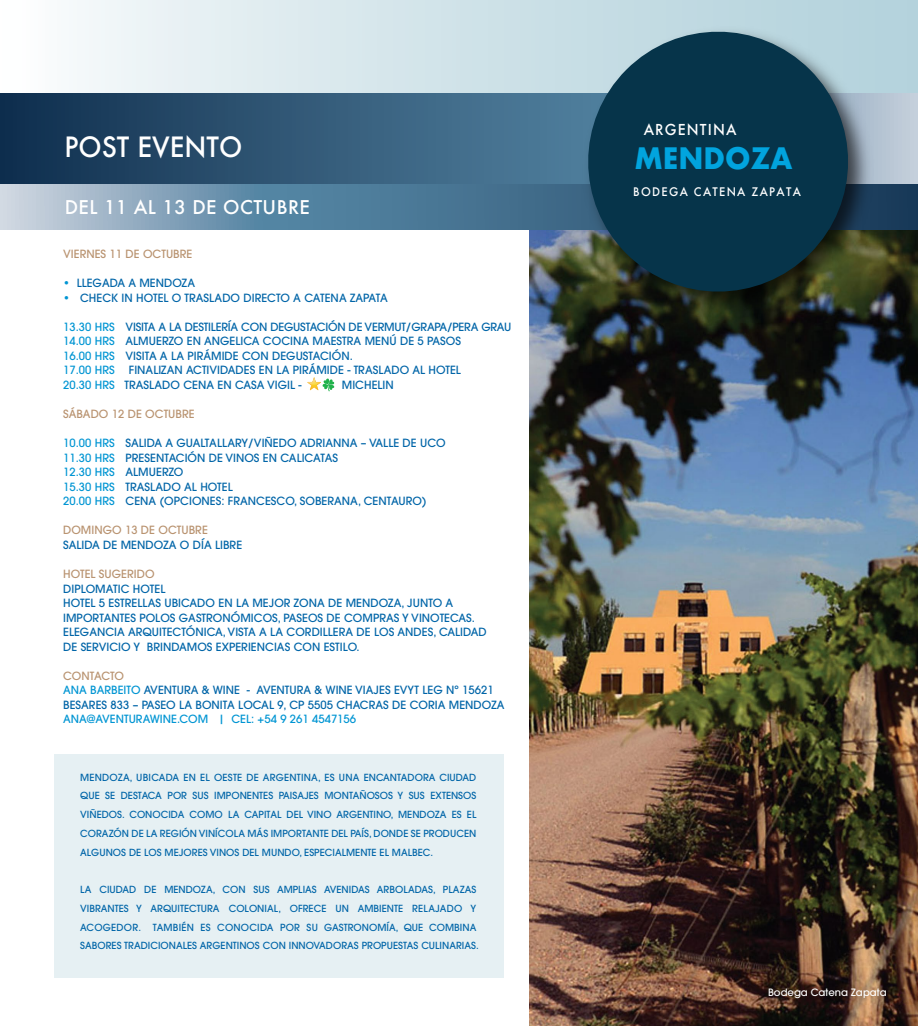
<style>
.page{position:relative;width:918px;height:1026px;background:#fff}
.page>*{position:absolute;margin:0;border:0;box-sizing:border-box;transform-origin:0 0}
.t1{font:700 28.8px "Futura";color:#01a4de;scale:.96 1}
.t2{font:500 27.22px "Futura";color:#fff;scale:.96 1}
.t3{font:500 18.45px "Futura";letter-spacing:.025em;color:#fff}
.t4{font:500 14.7px "Futura";letter-spacing:.08em;color:#fff;scale:.96 1}
.t5{font:500 11.55px "Futura";letter-spacing:.12em;color:#fff;scale:.96 1}
.t6{font:500 11.25px/14.5px "ITC Avant Garde Pro";letter-spacing:.005em;color:#0065a8}
.t7{font:500 11.25px "ITC Avant Garde Pro";letter-spacing:.005em;color:#b99370}
.t8{font:500 11.25px "ITC Avant Garde Pro";letter-spacing:.005em;color:#0095d3}
.t9{font:500 10.05px "ITC Avant Garde Pro";color:#fff}
.t10{font:500 9.75px/18.8px "ITC Avant Garde Pro";letter-spacing:.005em;color:#0065a8;text-align:justify}
.s1{color:#0095d3}
.s2{color:#b99370}
</style>
<div class="page">
<div style="left:2px;top:0;width:916px;height:151px;background:linear-gradient(to right,#f7fafb,#aecfd9)"></div>
<img style="left:530px;top:229px;width:388px;height:797px">
<svg style="left:1px;top:93px;width:917px;height:92px;background:#395e7b"></svg>
<svg style="left:0;top:185px;width:918px;height:44px;background:#668ba5"></svg>
<img style="left:577px;top:21px;width:302px;height:301px">
<svg style="left:576px;top:19px;width:285px;height:285px;background:#2b4f5d"></svg>
<div style="left:54px;top:754px;width:449px;height:223px;background:#e6f0f3"></div>
<svg style="left:307px;top:377px;width:28px;height:14px"></svg>
<h2 class="t2" style="left:64px;top:128px;width:187px">POST EVENTO</h2>
<h3 class="t3" style="left:65px;top:194px;width:247px">DEL 11 AL 13 DE OCTUBRE</h3>
<p class="t7" style="left:63px;top:247px;width:131px">VIERNES 11 DE OCTUBRE</p>
<p class="t6" style="left:63px;top:276px;width:134px"><span class="s1">•</span> LLEGADA A MENDOZA</p>
<p class="t6" style="left:63px;top:290px;width:326px"><span class="s1">•</span> CHECK IN HOTEL O TRASLADO DIRECTO A CATENA ZAPATA</p>
<p class="t6" style="left:63px;top:319px;width:450px"><span class="s1">13.30 HRS</span> VISITA A LA DESTILERÍA CON DEGUSTACIÓN DE VERMUT/GRAPA/PERA GRAU <span class="s1">14.00 HRS</span> ALMUERZO EN ANGELICA COCINA MAESTRA MENÚ DE 5 PASOS<br><span class="s1">16.00 HRS</span> VISITA A LA PIRÁMIDE CON DEGUSTACIÓN.<br><span class="s1">17.00 HRS</span></p>
<p class="t6" style="left:63px;top:363px;width:399px;text-indent:66px">FINALIZAN ACTIVIDADES EN LA PIRÁMIDE - TRASLADO AL HOTEL<br><span class="s1">20.30 HRS</span> TRASLADO CENA EN CASA VIGIL -</p>
<p class="t6" style="left:342px;top:377px;width:54px">MICHELIN</p>
<p class="t7" style="left:63px;top:407px;width:133px">SÁBADO 12 DE OCTUBRE</p>
<p class="t6" style="left:63px;top:436px;width:384px"><span class="s1">10.00 HRS</span> SALIDA A GUALTALLARY/VIÑEDO ADRIANNA – VALLE DE UCO <span class="s1">11.30 HRS</span> PRESENTACIÓN DE VINOS EN CALICATAS<br><span class="s1">12.30 HRS</span> ALMUERZO<br><span class="s1">15.30 HRS</span> TRASLADO AL HOTEL<br><span class="s1">20.00 HRS</span> CENA (OPCIONES: FRANCESCO, SOBERANA, CENTAURO)</p>
<p class="t7" style="left:63px;top:523px;width:146px">DOMINGO 13 DE OCTUBRE</p>
<p class="t6" style="left:63px;top:537px;width:181px">SALIDA DE MENDOZA O DÍA LIBRE</p>
<p class="t7" style="left:63px;top:567px;width:93px">HOTEL SUGERIDO</p>
<p class="t6" style="left:63px;top:581px;width:425px">DIPLOMATIC HOTEL<br>HOTEL 5 ESTRELLAS UBICADO EN LA MEJOR ZONA DE MENDOZA, JUNTO A IMPORTANTES POLOS GASTRONÓMICOS, PASEOS DE COMPRAS Y VINOTECAS.<br>ELEGANCIA ARQUITECTÓNICA, VISTA A LA CORDILLERA DE LOS ANDES, CALIDAD DE SERVICIO Y BRINDAMOS EXPERIENCIAS CON ESTILO.</p>
<p class="t6" style="left:63px;top:668px;width:443px"><span class="s2">CONTACTO<br></span><span class="s1">ANA BARBEITO</span> AVENTURA &amp; WINE - AVENTURA &amp; WINE VIAJES EVYT LEG Nº 15621<br>BESARES 833 – PASEO LA BONITA LOCAL 9, CP 5505 CHACRAS DE CORIA MENDOZA</p>
<p class="t8" style="left:63px;top:712px;width:294px">ANA@AVENTURAWINE.COM | CEL: +54 9 261 4547156</p>
<p class="t10" style="left:80px;top:768px;width:398px">MENDOZA, UBICADA EN EL OESTE DE ARGENTINA, ES UNA ENCANTADORA CIUDAD QUE SE DESTACA POR SUS IMPONENTES PAISAJES MONTAÑOSOS Y SUS EXTENSOS VIÑEDOS. CONOCIDA COMO LA CAPITAL DEL VINO ARGENTINO, MENDOZA ES EL CORAZÓN DE LA REGIÓN VINÍCOLA MÁS IMPORTANTE DEL PAÍS, DONDE SE PRODUCEN ALGUNOS DE LOS MEJORES VINOS DEL MUNDO, ESPECIALMENTE EL MALBEC.</p>
<p class="t10" style="left:80px;top:880px;width:400px;text-align:left">LA CIUDAD DE MENDOZA, CON SUS AMPLIAS AVENIDAS ARBOLADAS, PLAZAS VIBRANTES Y ARQUITECTURA COLONIAL, OFRECE UN AMBIENTE RELAJADO Y ACOGEDOR. TAMBIÉN ES CONOCIDA POR SU GASTRONOMÍA, QUE COMBINA SABORES TRADICIONALES ARGENTINOS CON INNOVADORAS PROPUESTAS CULINARIAS.</p>
<h3 class="t4" style="left:644px;top:120px;width:98px">ARGENTINA</h3>
<h1 class="t1" style="left:634px;top:137px;width:166px">MENDOZA</h1>
<p class="t5" style="left:633px;top:184px;width:176px">BODEGA CATENA ZAPATA</p>
<p class="t9" style="left:768px;top:986px;width:120px">Bodega Catena Zapata</p>
</div>
